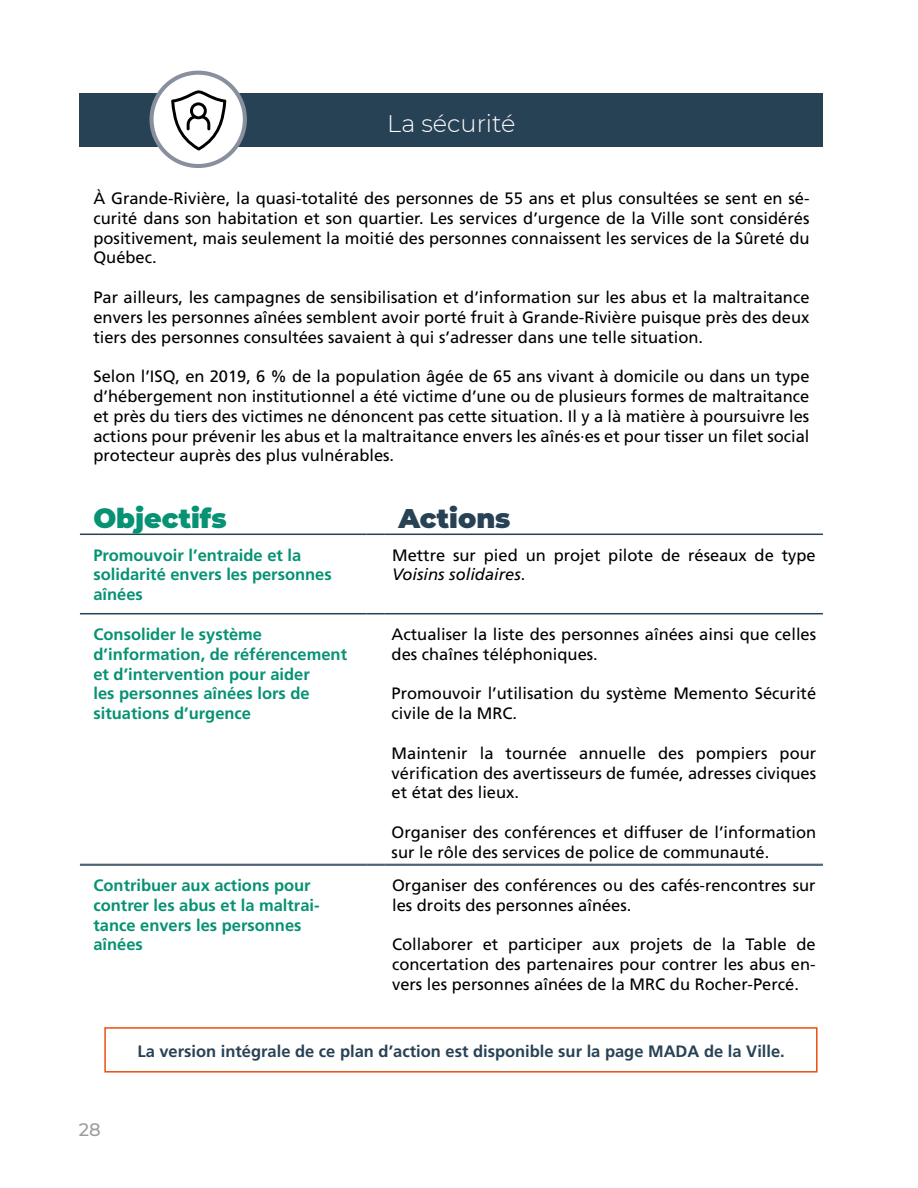
<style>
.page{position:relative;width:918px;height:1188px;background:#fff}
.page>*{position:absolute;margin:0;border:0;box-sizing:border-box;transform-origin:0 0}
.t1{font:900 27px "Montserrat";color:#069273}
.t2{font:900 27px "Montserrat";color:#284255}
.t3{font:300 24px "Montserrat";color:#fff}
.t4{font:500 18px "Montserrat";color:#9d9d9c}
.t5{font:16.5px/19.8px "Frutiger";color:#000;text-align:justify}
.t6{font:700 16.5px/19.8px "Frutiger";color:#069273}
.t7{font:700 16.5px "Frutiger";color:#284255}
.s1{font-style:italic}
</style>
<div class="page">
<div style="left:80px;top:93px;width:743px;height:54px;background:#284255"></div>
<hr style="left:80px;top:534px;width:287px;height:1px;background:#284255">
<svg style="left:367px;top:534px;width:18px;height:1px"></svg>
<hr style="left:385px;top:534px;width:438px;height:1px;background:#284255">
<hr style="left:80px;top:613px;width:287px;height:1px;background:#284255">
<svg style="left:367px;top:613px;width:18px;height:1px"></svg>
<hr style="left:385px;top:613px;width:438px;height:1px;background:#284255">
<hr style="left:80px;top:864px;width:287px;height:1px;background:#284255">
<hr style="left:80px;top:865px;width:287px;height:1px;background:#284255">
<svg style="left:367px;top:864px;width:18px;height:2px"></svg>
<hr style="left:385px;top:864px;width:438px;height:1px;background:#284255">
<hr style="left:385px;top:865px;width:438px;height:1px;background:#284255">
<div style="left:152px;top:73px;width:93px;height:93px;background:#fff;border-radius:50%"></div>
<div style="left:150px;top:71px;width:97px;height:97px;border:4px solid #88909e;border-radius:50%"></div>
<svg style="left:171px;top:90px;width:55px;height:60px"></svg>
<div style="left:104px;top:1027px;width:714px;height:46px;border:2px solid #e94e0f"></div>
<h2 class="t3" style="left:387px;top:107px;width:130px">La sécurité</h2>
<p class="t5" style="left:93px;top:188px;width:718px">À Grande-Rivière, la quasi-totalité des personnes de 55 ans et plus consultées se sent en sé&shy;curité dans son habitation et son quartier. Les services d’urgence de la Ville sont considérés positivement, mais seulement la moitié des personnes connaissent les services de la Sûreté du Québec.</p>
<p class="t5" style="left:93px;top:287px;width:718px">Par ailleurs, les campagnes de sensibilisation et d’information sur les abus et la maltraitance envers les personnes aînées semblent avoir porté fruit à Grande-Rivière puisque près des deux tiers des personnes consultées savaient à qui s’adresser dans une telle situation.</p>
<p class="t5" style="left:93px;top:366px;width:718px">Selon l’ISQ, en 2019, 6 % de la population âgée de 65 ans vivant à domicile ou dans un type d’hébergement non institutionnel a été victime d’une ou de plusieurs formes de maltraitance et près du tiers des victimes ne dénoncent pas cette situation. Il y a là matière à poursuivre les actions pour prévenir les abus et la maltraitance envers les aînés·es et pour tisser un filet social protecteur auprès des plus vulnérables.</p>
<h1 class="t1" style="left:93px;top:498px;width:135px">Objectifs</h1>
<h1 class="t2" style="left:398px;top:498px;width:114px">Actions</h1>
<p class="t6" style="left:93px;top:545px;width:240px">Promouvoir l’entraide et la solidarité envers les personnes aînées</p>
<p class="t5" style="left:392px;top:545px;width:425px">Mettre sur pied un projet pilote de réseaux de type<br><span class="s1">Voisins solidaires</span>.</p>
<p class="t6" style="left:93px;top:624px;width:255px">Consolider le système d’information, de référencement et d’intervention pour aider<br>les personnes aînées lors de situations d’urgence</p>
<p class="t5" style="left:392px;top:624px;width:426px">Actualiser la liste des personnes aînées ainsi que celles des chaînes téléphoniques.</p>
<p class="t5" style="left:392px;top:684px;width:426px">Promouvoir l’utilisation du système Memento Sécurité civile de la MRC.</p>
<p class="t5" style="left:392px;top:743px;width:426px">Maintenir la tournée annuelle des pompiers pour vérification des avertisseurs de fumée, adresses civiques et état des lieux.</p>
<p class="t5" style="left:392px;top:822px;width:426px">Organiser des conférences et diffuser de l’information sur le rôle des services de police de communauté.</p>
<p class="t6" style="left:93px;top:875px;width:228px">Contribuer aux actions pour contrer les abus et la maltrai&shy;tance envers les personnes aînées</p>
<p class="t5" style="left:392px;top:875px;width:425px">Organiser des conférences ou des cafés-rencontres sur les droits des personnes aînées.</p>
<p class="t5" style="left:392px;top:935px;width:425px">Collaborer et participer aux projets de la Table de concertation des partenaires pour contrer les abus en&shy;vers les personnes aînées de la MRC du Rocher-Percé.</p>
<p class="t4" style="left:79px;top:1117px;width:23px">28</p>
<p class="t7" style="left:137px;top:1041px;width:649px">La version intégrale de ce plan d’action est disponible sur la page MADA de la Ville.</p>
</div>
